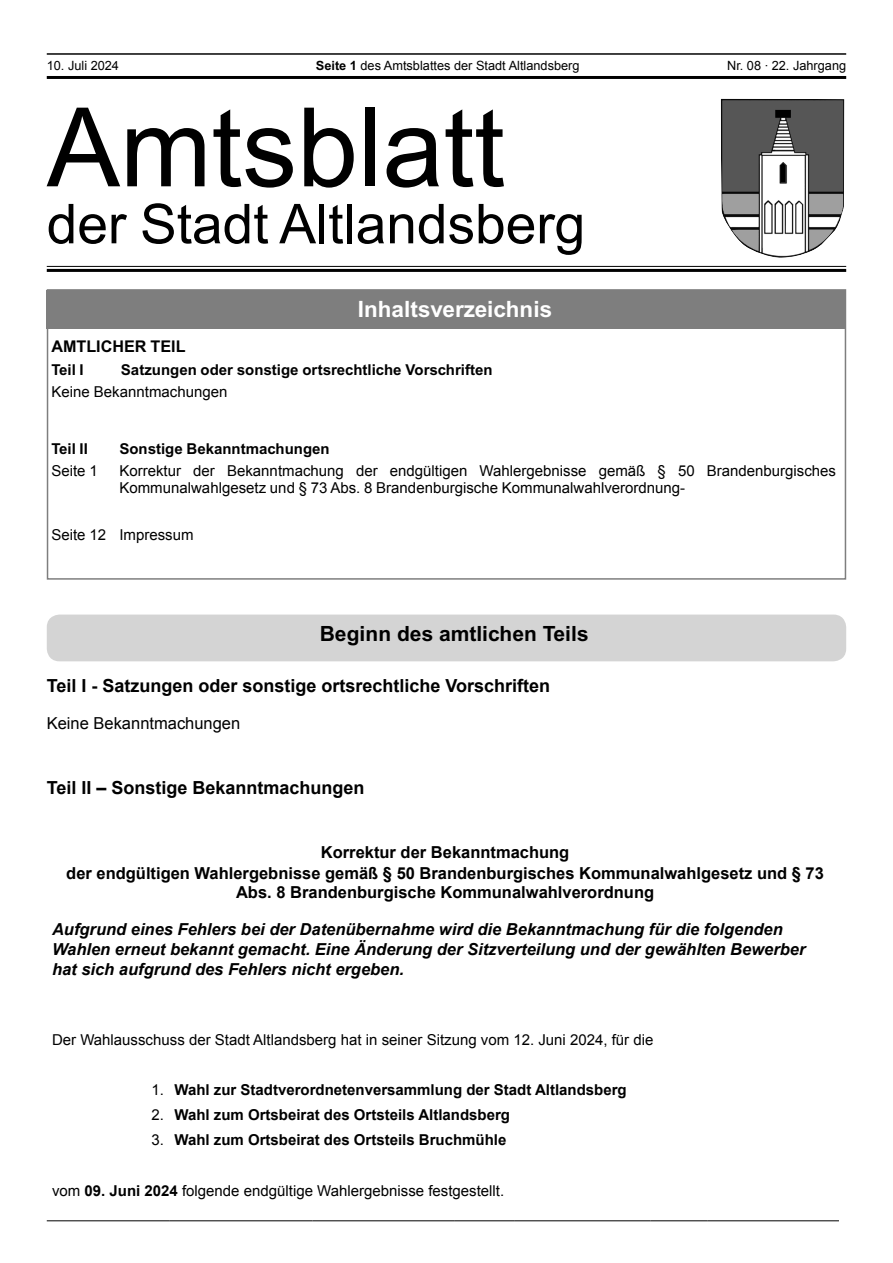
<style>
.page{position:relative;width:893px;height:1263px;background:#fff}
.page>*{position:absolute;margin:0;border:0;box-sizing:border-box;transform-origin:0 0}
.t1{font:109.8px "Arial";color:#000}
.t2{font:55.05px "Arial";color:#000}
.t3{font:700 22.5px "Arial";color:#fff}
.t4{font:700 21px "Arial";color:#000}
.t5{font:700 18px "Arial";color:#000}
.t6{font:italic 700 16.5px/19.8px "Arial";color:#000}
.t7{font:700 16.5px/20.1px "Arial";color:#000;text-align:center}
.t8{font:16.5px "Arial";color:#000}
.t9{font:700 16.2px "Arial";color:#000}
.t10{font:15px/17.2px "Arial";color:#000}
.t11{font:700 15px "Arial";color:#000}
.t12{font:700 15px "Arial";color:#000}
.t13{font:12.75px "Arial";color:#000}
.s1{font-weight:700}
.s2{font-weight:400}
</style>
<div class="page">
<div style="left:47px;top:289px;width:799px;height:291px;border:2px solid #7e7e7e"></div>
<div style="left:47px;top:290px;width:799px;height:38px;background:#7e7e7e"></div>
<img style="left:721px;top:99px;width:123px;height:159px">
<div style="left:47px;top:266px;width:799px;height:6px;background:#f4f4f4"></div>
<hr style="left:47px;top:266px;width:799px;height:1px;background:#000">
<hr style="left:47px;top:269px;width:799px;height:3px;background:#000">
<hr style="left:47px;top:53px;width:799px;height:2px;background:#000">
<hr style="left:47px;top:76px;width:799px;height:3px;background:#000">
<div style="left:47px;top:614px;width:799px;height:47px;background:#d4d4d4;border-radius:13px"></div>
<hr style="left:47px;top:1220px;width:122px;height:1px;background:#000">
<hr style="left:169px;top:1220px;width:143px;height:1px;background:#000">
<hr style="left:312px;top:1220px;width:143px;height:1px;background:#000">
<hr style="left:455px;top:1220px;width:59px;height:1px;background:#000">
<hr style="left:514px;top:1220px;width:137px;height:1px;background:#000">
<hr style="left:651px;top:1220px;width:57px;height:1px;background:#000">
<hr style="left:708px;top:1220px;width:131px;height:1px;background:#000">
<p class="t13" style="left:47px;top:58px;width:74px">10. Juli 2024</p>
<p class="t13" style="left:316px;top:58px;width:265px"><span class="s1">Seite</span> des Amtsblattes der Stadt Altlandsberg</p>
<p class="t13" style="left:727px;top:58px;width:121px">Nr. 08 · 22. Jahrgang</p>
<h1 class="t1" style="left:47px;top:86px;width:459px">Amtsblatt</h1>
<h2 class="t2" style="left:47px;top:193px;width:540px">der Stadt Altlandsberg</h2>
<h3 class="t3" style="left:364px;top:294px;width:189px">nhaltsverzeichnis</h3>
<p class="t9" style="left:51px;top:336px;width:136px">Amtlicher eil</p>
<p class="t12" style="left:59px;top:361px;width:18px">eil</p>
<p class="t12" style="left:121px;top:361px;width:373px">Satzungen oder sonstige ortsrechtliche Vorschriften</p>
<p class="t10" style="left:51px;top:383px;width:177px">Keine Bekanntmachungen</p>
<p class="t12" style="left:59px;top:440px;width:18px">eil</p>
<p class="t12" style="left:119px;top:440px;width:212px">Sonstige Bekanntmachungen</p>
<p class="t10" style="left:51px;top:462px;width:48px">Seite 1</p>
<p class="t10" style="left:119px;top:462px;width:718px">Korrektur der Bekanntmachung der endgültigen Wahlergebnisse gemäß § 50 Brandenburgisches<br>Kommunalwahlgesetz und § 73 Abs. 8 Brandenburgische Kommunalwahlverordnung-</p>
<p class="t10" style="left:51px;top:526px;width:144px">Seite 12 Impressum</p>
<h3 class="t4" style="left:320px;top:621px;width:270px">Beginn des amtlichen eils</h3>
<p class="t5" style="left:47px;top:676px;width:505px">Teil I - Satzungen oder sonstige ortsrechtliche Vorschriften</p>
<p class="t8" style="left:47px;top:714px;width:195px">Keine Bekanntmachungen</p>
<p class="t5" style="left:47px;top:778px;width:319px">Teil II – Sonstige Bekanntmachungen</p>
<p class="t7" style="left:66px;top:842px;width:759px">Korrektur der Bekanntmachung<br>der endgültigen Wahlergebnisse gemäß § 50 Brandenburgisches Kommunalwahlgesetz und § 73<br>Abs. 8 Brandenburgische Kommunalwahlverordnung</p>
<p class="t6" style="left:52px;top:920px;width:755px">Aufgrund eines Fehlers bei der Datenübernahme wird die Bekanntmachung für die folgenden<br>Wahlen erneut bekannt gemacht. Eine Änderung der Sitzverteilung und der gewählten Bewerber hat sich aufgrund des Fehlers nicht ergeben.</p>
<p class="t10" style="left:52px;top:1031px;width:603px">Der Wahlausschuss der Stadt Altlandsberg hat in seiner Sitzung vom 12. Juni 2024, für die</p>
<p class="t11" style="left:151px;top:1081px;width:477px"><span class="s2">1.</span> Wahl zur Stadtverordnetenversammlung der Stadt Altlandsberg</p>
<p class="t11" style="left:151px;top:1107px;width:360px"><span class="s2">2.</span> Wahl zum Ortsbeirat des Ortsteils Altlandsberg</p>
<p class="t11" style="left:151px;top:1132px;width:357px"><span class="s2">3.</span> Wahl zum Ortsbeirat des Ortsteils Bruchmühle</p>
<p class="t10" style="left:52px;top:1182px;width:454px">vom <span class="s1">09. Juni 2024</span> folgende endgültige Wahlergebnisse festgestellt.</p>
</div>
